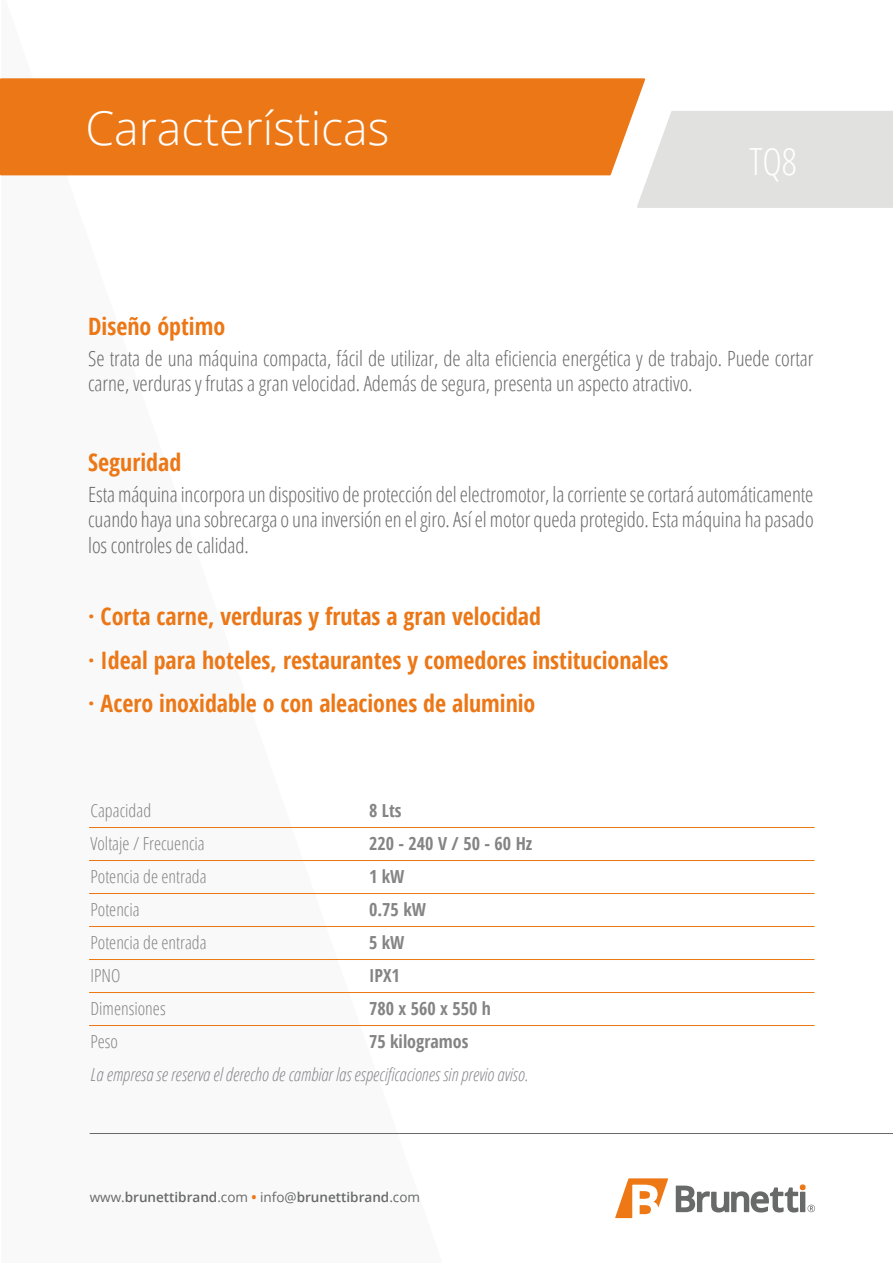
<style>
.page{position:relative;width:893px;height:1263px;background:#fff}
.page>*{position:absolute;margin:0;border:0;box-sizing:border-box;transform-origin:0 0}
.t1{font:300 46.5px "Open Sans";color:#fff}
.t2{font:300 condensed 37.5px "Open Sans";color:#fff}
.t3{font:700 condensed 24px/43.8px "Open Sans";color:#ec7716}
.t4{font:300 condensed 21px/25.2px "Open Sans";letter-spacing:-.005em;color:#696969}
.t5{font:300 condensed 18px/33px "Open Sans";color:#848484}
.t6{font:italic 300 condensed 18px "Open Sans";color:#89878c}
.t7{font:700 condensed 18px/33px "Open Sans";color:#848484}
.t8{font:600 13.5px "Open Sans";color:#686969}
.s1{font-weight:400}
.s2{font-weight:700;color:#ee7716}
</style>
<div class="page">
<div style="left:0;top:78px;width:645px;height:97px;background:#ec7716"></div>
<div style="left:637px;top:111px;width:256px;height:97px;background:#e1e1e0"></div>
<hr style="left:89px;top:827px;width:725px;height:1px;background:#ec7811">
<hr style="left:89px;top:860px;width:725px;height:1px;background:#ec7811">
<hr style="left:89px;top:893px;width:725px;height:1px;background:#ec7811">
<hr style="left:89px;top:926px;width:725px;height:1px;background:#ec7811">
<hr style="left:89px;top:959px;width:725px;height:1px;background:#ec7811">
<hr style="left:89px;top:992px;width:725px;height:1px;background:#ec7811">
<hr style="left:89px;top:1025px;width:725px;height:1px;background:#ec7811">
<hr style="left:90px;top:1133px;width:803px;height:1px;background:#686969">
<svg style="left:615px;top:1178px;width:53px;height:40px"></svg>
<svg style="left:676px;top:1184px;width:139px;height:28px"></svg>
<h1 class="t1" style="left:85px;top:96px;width:306px">Características</h1>
<h2 class="t2" style="left:749px;top:136px;width:49px">TQ8</h2>
<p class="t3" style="left:88px;top:304px;width:138px">Diseño óptimo</p>
<p class="t4" style="left:88px;top:345px;width:727px">Se trata de una máquina compacta, fácil de utilizar, de alta eficiencia energética y de trabajo. Puede cortar carne, verduras y frutas a gran velocidad. Además de segura, presenta un aspecto atractivo.</p>
<p class="t3" style="left:88px;top:440px;width:95px">Seguridad</p>
<p class="t4" style="left:88px;top:481px;width:727px;text-align:justify">Esta máquina incorpora un dispositivo de protección del electromotor, la corriente se cortará automáticamente cuando haya una sobrecarga o una inversión en el giro. Así el motor queda protegido. Esta máquina ha pasado los controles de calidad.</p>
<p class="t3" style="left:88px;top:594px;width:582px">· Corta carne, verduras y frutas a gran velocidad<br>· Ideal para hoteles, restaurantes y comedores institucionales · Acero inoxidable o con aleaciones de aluminio</p>
<p class="t5" style="left:90px;top:794px;width:118px">Capacidad<br>Voltaje / Frecuencia<br>Potencia de entrada<br>Potencia<br>Potencia de entrada<br>IPNO<br>Dimensiones<br>Peso</p>
<p class="t6" style="left:90px;top:1062px;width:439px">La empresa se reserva el derecho de cambiar las especificaciones sin previo aviso.</p>
<p class="t7" style="left:369px;top:794px;width:165px">8 Lts<br>220 - 240 V / 50 - 60 Hz<br>1 kW<br>0.75 kW<br>5 kW<br>IPX1<br>780 x 560 x 550 h<br>75 kilogramos</p>
<p class="t8" style="left:90px;top:1188px;width:332px"><span class="s1">www.</span>brunettibrand<span class="s1">.com</span> <span class="s2">•</span> <span class="s1">info@</span>brunettibrand<span class="s1">.com</span></p>
</div>
